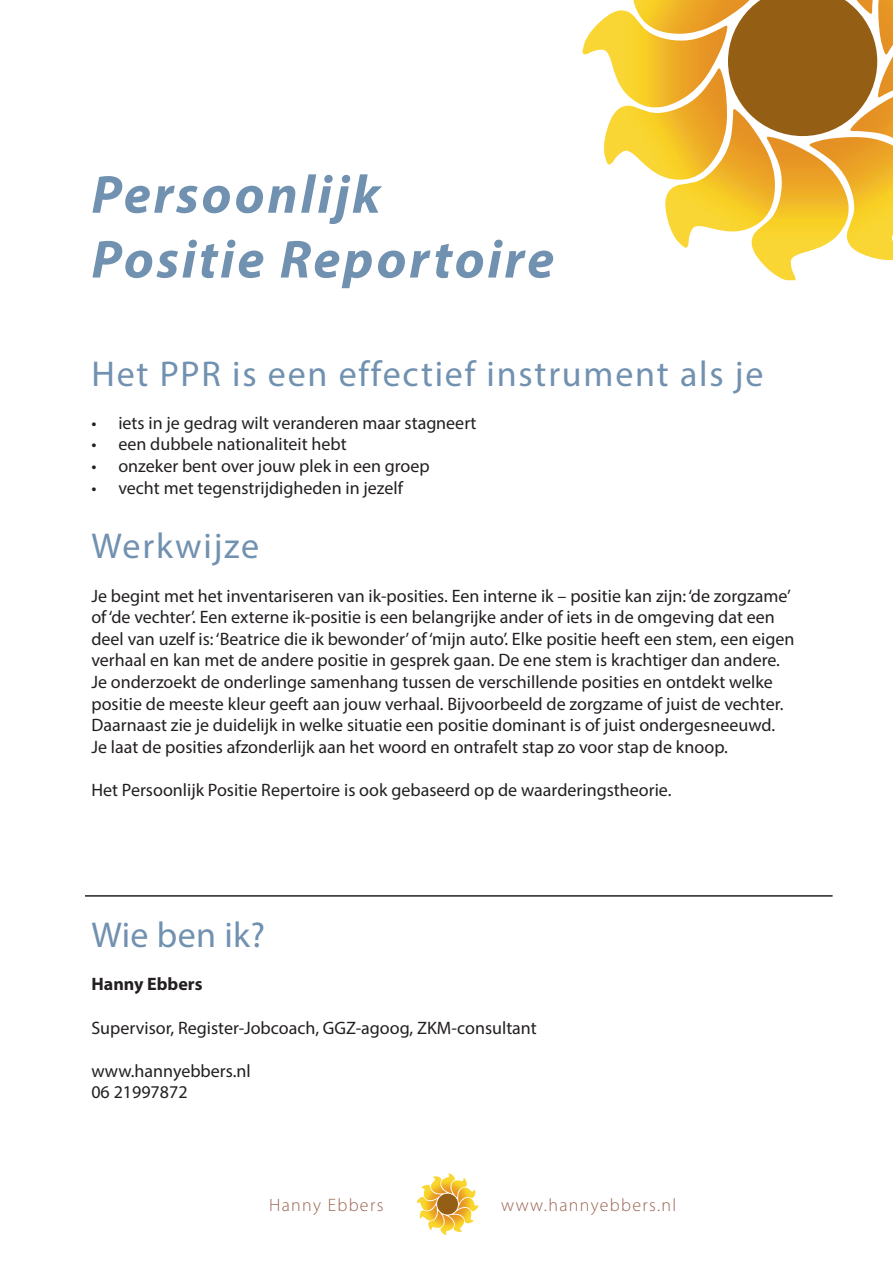
<style>
.page{position:relative;width:893px;height:1263px;background:#fff}
.page>*{position:absolute;margin:0;border:0;box-sizing:border-box;transform-origin:0 0}
.t1{font:italic 700 54px "Myriad Pro";letter-spacing:.05em;color:#7191b0}
.kop_1{font:36px "Myriad Pro";letter-spacing:.05em;color:#7191b0}
.t2{font:18px/21.6px "Myriad Pro";color:#231f20}
.t3{font:300 18px "Myriad Pro";letter-spacing:.075em;color:#9a6453}
.t4{font:700 18px "Myriad Pro";color:#231f20}
</style>
<div class="page">
<svg style="left:417px;top:1173px;width:61px;height:62px"></svg>
<hr style="left:85px;top:895px;width:748px;height:2px;background:#231f20">
<svg style="left:582px;top:0;width:311px;height:280px"></svg>
<p class="t1" style="left:91px;top:159px;width:291px">Persoonlijk</p>
<p class="t1" style="left:91px;top:224px;width:464px">Positie Reportoire</p>
<p class="kop_1" style="left:91px;top:351px;width:674px">Het PPR is een effectief instrument als je</p>
<p class="t2" style="left:91px;top:412px;width:387px">• iets in je gedrag wilt veranderen maar stagneert</p>
<p class="t2" style="left:91px;top:433px;width:257px">• een dubbele nationaliteit hebt</p>
<p class="t2" style="left:91px;top:455px;width:340px">• onzeker bent over jouw plek in een groep</p>
<p class="t2" style="left:91px;top:476px;width:313px">• vecht met tegenstrijdigheden in jezelf</p>
<p class="kop_1" style="left:91px;top:524px;width:169px">Werkwijze</p>
<p class="t2" style="left:91px;top:584px;width:705px">Je begint met het inventariseren van ik-posities. Een interne ik – positie kan zijn: ‘de zorgzame’ of ‘de vechter’. Een externe ik-positie is een belangrijke ander of iets in de omgeving dat een deel van uzelf is: ‘Beatrice die ik bewonder’ of ‘mijn auto’. Elke positie heeft een stem, een eigen verhaal en kan met de andere positie in gesprek gaan. De ene stem is krachtiger dan andere.<br>Je onderzoekt de onderlinge samenhang tussen de verschillende posities en ontdekt welke positie de meeste kleur geeft aan jouw verhaal. Bijvoorbeeld de zorgzame of juist de vechter.<br>Daarnaast zie je duidelijk in welke situatie een positie dominant is of juist ondergesneeuwd.</p>
<p class="t2" style="left:91px;top:736px;width:638px">Je laat de posities afzonderlijk aan het woord en ontrafelt stap zo voor stap de knoop.</p>
<p class="t2" style="left:91px;top:779px;width:581px">Het Persoonlijk Positie Repertoire is ook gebaseerd op de waarderingstheorie.</p>
<p class="kop_1" style="left:91px;top:913px;width:175px">Wie ben ik?</p>
<p class="t4" style="left:91px;top:973px;width:113px">Hanny Ebbers</p>
<p class="t2" style="left:91px;top:1016px;width:447px">Supervisor, Register-Jobcoach, GGZ-agoog, ZKM-consultant</p>
<p class="t2" style="left:91px;top:1060px;width:161px">www.hannyebbers.nl</p>
<p class="t2" style="left:91px;top:1081px;width:98px">06 21997872</p>
<p class="t3" style="left:269px;top:1194px;width:116px">Hanny Ebbers</p>
<p class="t3" style="left:501px;top:1194px;width:177px">www.hannyebbers.nl</p>
</div>
